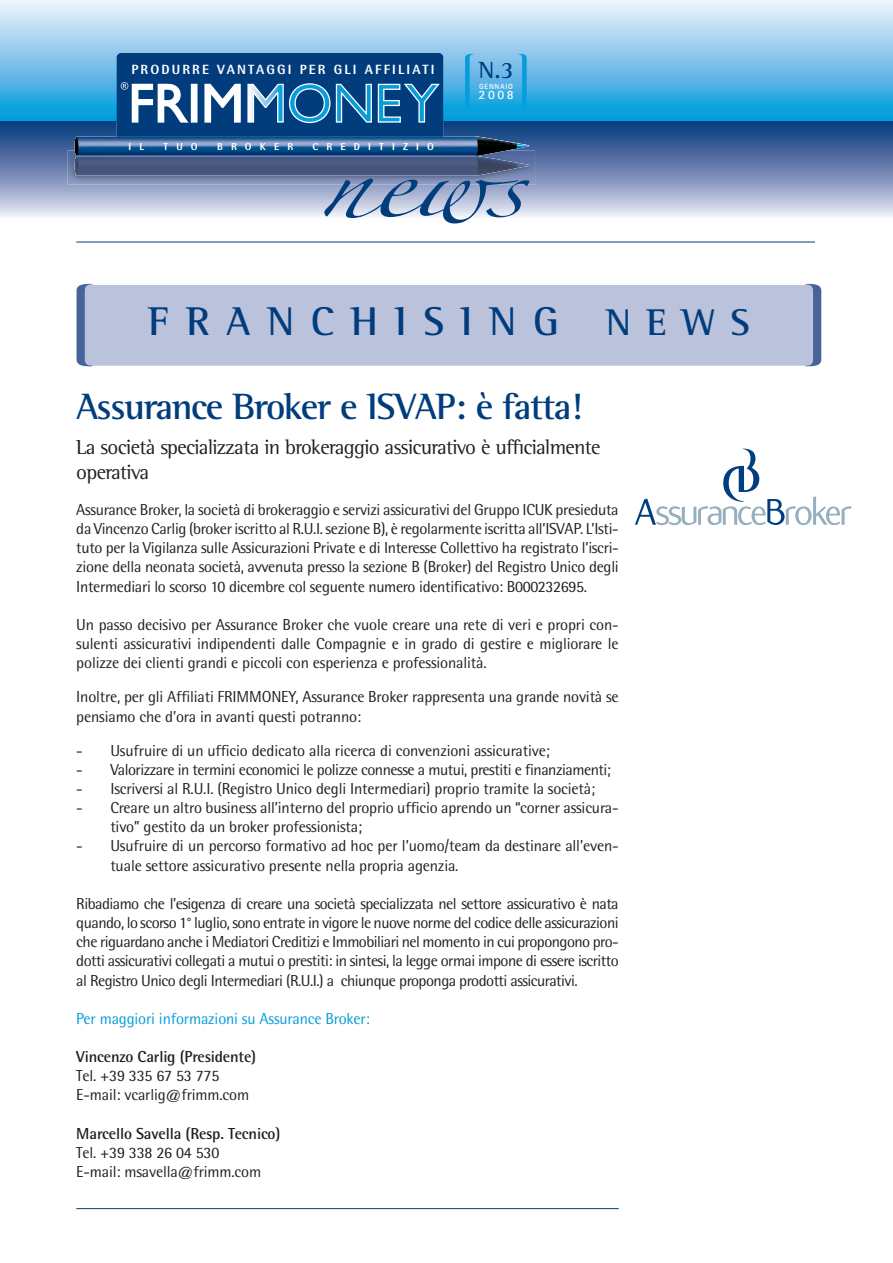
<style>
.page{position:relative;width:893px;height:1263px;background:#fff}
.page>*{position:absolute;margin:0;border:0;box-sizing:border-box;transform-origin:0 0}
.t1{font:65.85px "Zapfino";color:#013d7d;scale:1.25 1}
.t2{font:700 41.1px "Rotis Semi Serif";letter-spacing:.4em;color:#013d7d}
.t3{font:700 37.5px "Rotis Semi Serif";letter-spacing:-.035em;color:#013d7d}
.t4{font:700 24px "Rotis Semi Serif";color:#013d7d}
.t5{font:21px/25.2px "Rotis Semi Serif";letter-spacing:-.03em;color:#231f20}
.t6{font:15.9px/19.2px "Rotis Semi Sans";letter-spacing:-.01em;color:#231f20}
.t7{font:15.9px "Rotis Semi Sans";letter-spacing:-.03em;color:#231f20}
.t8{font:700 15.9px "Rotis Semi Sans";letter-spacing:-.01em;color:#231f20}
.t9{font:15.9px "Rotis Semi Sans";letter-spacing:-.01em;color:#069ddc}
.t10{font:800 13.35px "Rotis Semi Sans";letter-spacing:.16em;color:#fff}
.t11{font:700 12.75px "Rotis Sans Serif";color:#fff}
.t12{font:800 10.2px "Rotis Semi Sans";letter-spacing:.8em;color:#fff}
.t13{font:700 7.5px "Rotis Sans Serif";letter-spacing:.1em;color:#fff}
.s1{font-size:38.1px}
</style>
<div class="page">
<svg style="left:0;top:0;width:893px;height:121px;background:#8acaec"></svg>
<svg style="left:0;top:121px;width:893px;height:96px;background:#8296bc"></svg>
<hr style="left:76px;top:242px;width:739px;height:1px;background:#013d7d">
<div style="left:117px;top:53px;width:326px;height:100px;background:#013d7d;border-radius:4px"></div>
<div style="left:191px;top:84px;width:6px;height:38px;background:#fff"></div>
<div style="left:191px;top:84px;width:7px;height:39px;border:1px solid #fff"></div>
<svg style="left:204px;top:83px;width:37px;height:40px"></svg>
<svg style="left:247px;top:83px;width:193px;height:41px"></svg>
<svg style="left:121px;top:82px;width:68px;height:41px"></svg>
<img style="left:68px;top:151px;width:467px;height:33px">
<img style="left:75px;top:136px;width:455px;height:40px">
<img style="left:76px;top:156px;width:401px;height:1px">
<hr style="left:76px;top:1208px;width:543px;height:1px;background:#013d7d">
<div style="left:82px;top:285px;width:736px;height:81px;background:#bbc2db;border-radius:5px"></div>
<svg style="left:77px;top:284px;width:16px;height:82px"></svg>
<svg style="left:805px;top:284px;width:16px;height:82px"></svg>
<svg style="left:465px;top:54px;width:9px;height:53px"></svg>
<svg style="left:518px;top:54px;width:9px;height:53px"></svg>
<svg style="left:635px;top:448px;width:217px;height:77px"></svg>
<p class="t10" style="left:131px;top:64px;width:304px">PRODURRE VANTAGGI PER GLI AFFILIATI</p>
<h3 class="t4" style="left:478px;top:62px;width:37px">N.3</h3>
<p class="t13" style="left:479px;top:84px;width:35px">GENNAIO</p>
<p class="t11" style="left:479px;top:90px;width:37px">2008</p>
<p class="t12" style="left:129px;top:143px;width:17px">I L</p>
<p class="t12" style="left:164px;top:143px;width:36px">TUO</p>
<p class="t12" style="left:217px;top:143px;width:78px">BROKER</p>
<p class="t12" style="left:313px;top:143px;width:123px">CREDITIZIO</p>
<h1 class="t1" style="left:319px;top:155px;width:166px">news</h1>
<h2 class="t2" style="left:148px;top:306px;width:603px">FRANCHISING <span class="s1">NEWS</span></h2>
<h3 class="t3" style="left:76px;top:392px;width:508px">Assurance Broker e ISVAP: è fatta!</h3>
<h3 class="t5" style="left:76px;top:436px;width:526px">La società specializzata in brokeraggio assicurativo è ufficialmente operativa</h3>
<p class="t6" style="left:76px;top:502px;width:544px;text-align:justify">Assurance Broker, la società di brokeraggio e servizi assicurativi del Gruppo ICUK presieduta da Vincenzo Carlig (broker iscritto al R.U.I. sezione B), è regolarmente iscritta all’ISVAP. L’Isti&shy;tuto per la Vigilanza sulle Assicurazioni Private e di Interesse Collettivo ha registrato l’iscri&shy;zione della neonata società, avvenuta presso la sezione B (Broker) del Registro Unico degli Intermediari lo scorso 10 dicembre col seguente numero identificativo: B000232695.</p>
<p class="t6" style="left:76px;top:616px;width:544px;text-align:justify">Un passo decisivo per Assurance Broker che vuole creare una rete di veri e propri con&shy;sulenti assicurativi indipendenti dalle Compagnie e in grado di gestire e migliorare le polizze dei clienti grandi e piccoli con esperienza e professionalità.</p>
<p class="t6" style="left:76px;top:689px;width:544px">Inoltre, per gli Affiliati FRIMMONEY, Assurance Broker rappresenta una grande novità se pensiamo che d’ora in avanti questi potranno:</p>
<p class="t6" style="left:76px;top:742px;width:475px">- Usufruire di un ufficio dedicato alla ricerca di convenzioni assicurative;</p>
<p class="t7" style="left:76px;top:764px;width:536px">- Valorizzare in termini economici le polizze connesse a mutui, prestiti e finanziamenti;</p>
<p class="t6" style="left:76px;top:781px;width:520px">- Iscriversi al R.U.I. (Registro Unico degli Intermediari) proprio tramite la società;</p>
<p class="t6" style="left:110px;top:800px;width:510px;text-indent:-34px">- Creare un altro business all’interno del proprio ufficio aprendo un “corner assicura&shy;tivo” gestito da un broker professionista;</p>
<p class="t6" style="left:110px;top:838px;width:510px;text-indent:-34px">- Usufruire di un percorso formativo ad hoc per l’uomo/team da destinare all’even&shy;tuale settore assicurativo presente nella propria agenzia.</p>
<p class="t6" style="left:76px;top:895px;width:544px;text-align:justify">Ribadiamo che l’esigenza di creare una società specializzata nel settore assicurativo è nata quando, lo scorso 1° luglio, sono entrate in vigore le nuove norme del codice delle assicurazioni che riguardano anche i Mediatori Creditizi e Immobiliari nel momento in cui propongono pro&shy;dotti assicurativi collegati a mutui o prestiti: in sintesi, la legge ormai impone di essere iscritto al Registro Unico degli Intermediari (R.U.I.) a chiunque proponga prodotti assicurativi.</p>
<p class="t9" style="left:76px;top:1013px;width:295px">Per maggiori informazioni su Assurance Broker:</p>
<p class="t8" style="left:76px;top:1051px;width:181px">Vincenzo Carlig (Presidente)</p>
<p class="t6" style="left:76px;top:1068px;width:174px">Tel. +39 335 67 53 775<br>E-mail: vcarlig@frimm.com</p>
<p class="t8" style="left:76px;top:1128px;width:206px">Marcello Savella (Resp. Tecnico)</p>
<p class="t6" style="left:76px;top:1144px;width:186px">Tel. +39 338 26 04 530<br>E-mail: msavella@frimm.com</p>
</div>
